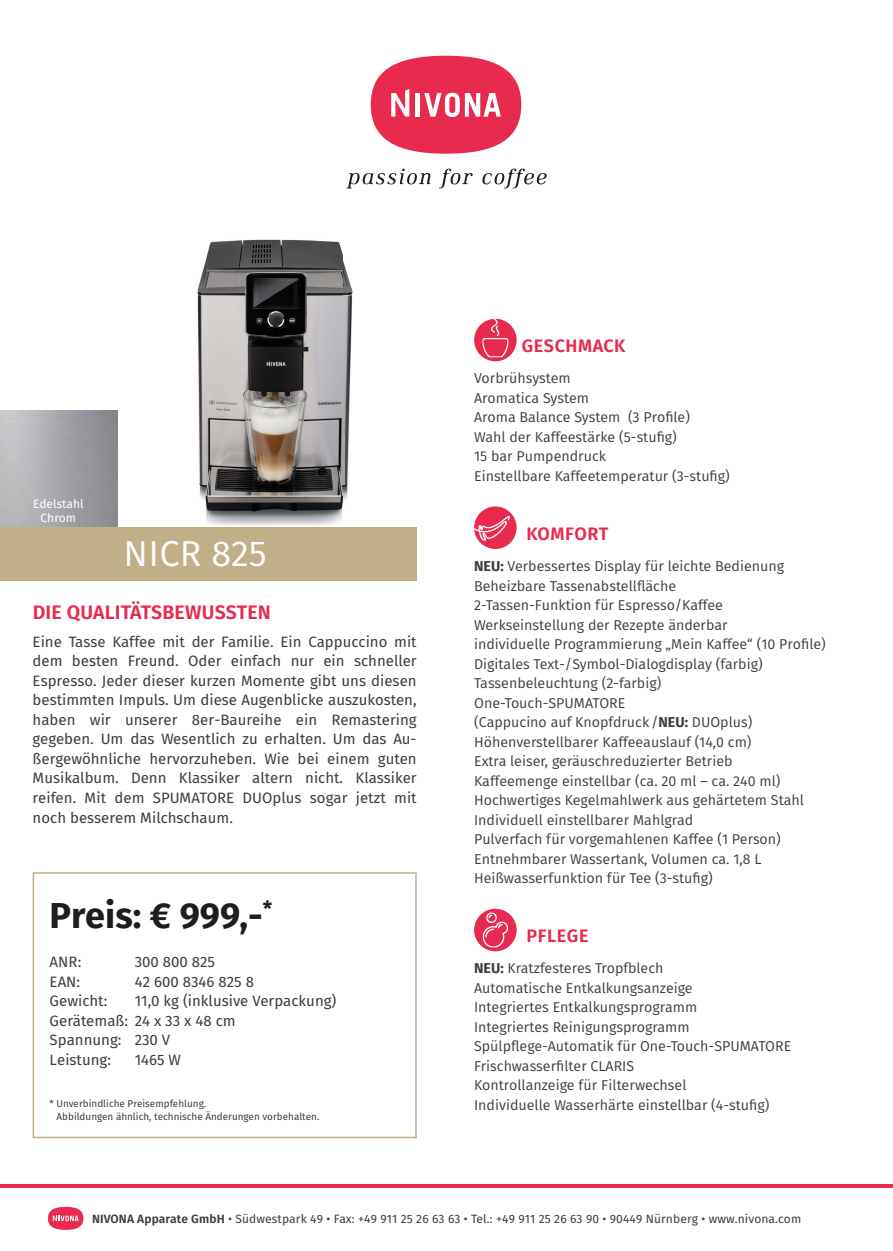
<style>
.page{position:relative;width:893px;height:1251px;background:#fff}
.page>*{position:absolute;margin:0;border:0;box-sizing:border-box;transform-origin:0 0}
.t1{font:700 36px "Fira Sans";color:#1d1d1b}
.t2{font:36px "Fira Sans";letter-spacing:.01em;color:#fff}
.t3{font:600 19.5px "Fira Sans";letter-spacing:.01em;color:#e72a4e}
.t4{font:600 18px "Fira Sans";letter-spacing:.03em;color:#e72a4e}
.t5{font:15px/19.5px "Fira Sans";color:#3d3d3c}
.t6{font:14.25px/19.5px "Fira Sans";color:#3d3d3c}
.t7{font:12px "Fira Sans";letter-spacing:.01em;color:#3d3d3c}
.t8{font:12px/13.5px "Fira Sans";color:#fff;text-align:center}
.t9{font:9.9px/13.5px "Fira Sans";color:#3d3d3c}
.s1{font-weight:700}
.s2{font-weight:600}
</style>
<div class="page">
<hr style="left:0;top:1183px;width:893px;height:3px;background:#e72a4e">
<div style="left:371px;top:56px;width:150px;height:98px;background:#e72a4e;border-radius:50%"></div>
<svg style="left:391px;top:89px;width:18px;height:27px"></svg>
<div style="left:415px;top:93px;width:5px;height:24px;background:#fff"></div>
<svg style="left:424px;top:93px;width:77px;height:24px"></svg>
<svg style="left:346px;top:169px;width:85px;height:19px"></svg>
<svg style="left:439px;top:168px;width:34px;height:20px"></svg>
<svg style="left:482px;top:168px;width:65px;height:20px"></svg>
<div style="left:48px;top:1206px;width:35px;height:23px;background:#e72a4e;border-radius:50%"></div>
<svg style="left:53px;top:1214px;width:26px;height:6px"></svg>
<img style="left:197px;top:239px;width:156px;height:287px">
<svg style="left:33px;top:872px;width:384px;height:265px"></svg>
<div style="left:0;top:527px;width:417px;height:54px;background:#c1af8a"></div>
<div style="left:474px;top:319px;width:43px;height:42px;background:#e72a4e;border-radius:50%"></div>
<svg style="left:482px;top:319px;width:27px;height:38px"></svg>
<div style="left:474px;top:506px;width:43px;height:43px;background:#e72a4e;border-radius:50%"></div>
<svg style="left:474px;top:512px;width:39px;height:28px"></svg>
<div style="left:474px;top:908px;width:43px;height:43px;background:#e72a4e;border-radius:50%"></div>
<div style="left:486px;top:912px;width:11px;height:10px;border:1px solid #fff;border-radius:50%"></div>
<svg style="left:483px;top:913px;width:25px;height:34px"></svg>
<p class="t8" style="left:33px;top:497px;width:52px">Edelstahl<br>Chrom</p>
<h1 class="t2" style="left:124px;top:528px;width:145px">NICR 825</h1>
<h2 class="t3" style="left:33px;top:598px;width:240px">DIE QUALITÄTSBEWUSSTEN</h2>
<p class="t5" style="left:33px;top:631px;width:386px;text-align:justify">Eine Tasse Kaffee mit der Familie. Ein Cappuccino mit dem besten Freund. Oder einfach nur ein schneller Espresso. Jeder dieser kurzen Momente gibt uns diesen bestimmten Impuls. Um diese Augenblicke auszukosten, haben wir unserer 8er-Baureihe ein Remastering gegeben. Um das Wesentlich zu erhalten. Um das Au&shy;ßergewöhnliche hervorzuheben. Wie bei einem guten Musikalbum. Denn Klassiker altern nicht. Klassiker reifen. Mit dem SPUMATORE DUOplus sogar jetzt mit noch besserem Milchschaum.</p>
<h1 class="t1" style="left:50px;top:889px;width:224px">Preis: € 999,-<sup>*</sup></h1>
<p class="t5" style="left:50px;top:951px;width:33px">ANR:</p>
<p class="t5" style="left:135px;top:951px;width:82px">300 800 825</p>
<p class="t5" style="left:50px;top:971px;width:32px">EAN:</p>
<p class="t5" style="left:135px;top:971px;width:121px">42 600 8346 825 8</p>
<p class="t5" style="left:50px;top:990px;width:59px">Gewicht:</p>
<p class="t5" style="left:50px;top:990px;width:288px;text-indent:85px">11,0 kg (inklusive Verpackung)<br>Gerätemaß: 24 x 33 x 48 cm<br>Spannung: 230 V<br>Leistung:</p>
<p class="t5" style="left:135px;top:1049px;width:48px">1465 W</p>
<p class="t9" style="left:57px;top:1096px;width:264px;text-indent:-7px">* Unverbindliche Preisempfehlung.<br>Abbildungen ähnlich, technische Änderungen vorbehalten.</p>
<p class="t4" style="left:522px;top:333px;width:105px">GESCHMACK</p>
<p class="t6" style="left:474px;top:368px;width:257px">Vorbrühsystem<br>Aromatica System<br>Aroma Balance System (3 Profile)<br>Wahl der Kaffeestärke (5-stufig)<br>15 bar Pumpendruck<br>Einstellbare Kaffeetemperatur (3-stufig)</p>
<p class="t4" style="left:527px;top:521px;width:83px">KOMFORT</p>
<p class="t6" style="left:474px;top:556px;width:353px"><span class="s1">NEU:</span> Verbessertes Display für leichte Bedienung Beheizbare Tassenabstellfläche<br>2-Tassen-Funktion für Espresso/Kaffee Werkseinstellung der Rezepte änderbar<br>individuelle Programmierung „Mein Kaffee“ (10 Profile)<br>Digitales Text-/Symbol-Dialogdisplay (farbig)<br>Tassenbeleuchtung (2-farbig)<br>One-Touch-SPUMATORE<br>(Cappucino auf Knopfdruck /<span class="s1">NEU:</span> DUOplus)<br>Höhenverstellbarer Kaffeeauslauf (14,0 cm)<br>Extra leiser, geräuschreduzierter Betrieb<br>Kaffeemenge einstellbar (ca. 20 ml – ca. 240 ml)<br>Hochwertiges Kegelmahlwerk aus gehärtetem Stahl Individuell einstellbarer Mahlgrad<br>Pulverfach für vorgemahlenen Kaffee (1 Person)<br>Entnehmbarer Wassertank, Volumen ca. 1,8 L Heißwasserfunktion für Tee (3-stufig)</p>
<p class="t4" style="left:527px;top:923px;width:63px">PFLEGE</p>
<p class="t6" style="left:474px;top:958px;width:319px"><span class="s1">NEU:</span> Kratzfesteres Tropfblech<br>Automatische Entkalkungsanzeige<br>Integriertes Entkalkungsprogramm<br>Integriertes Reinigungsprogramm Spülpflege-Automatik für One-Touch-SPUMATORE Frischwasserfilter CLARIS<br>Kontrollanzeige für Filterwechsel<br>Individuelle Wasserhärte einstellbar (4-stufig)</p>
<p class="t7" style="left:92px;top:1209px;width:711px"><span class="s2">NIVONA Apparate GmbH</span> • Südwestpark 49 • Fax: +49 911 25 26 63 63 • Tel.: +49 911 25 26 63 90 • 90449 Nürnberg • www.nivona.com</p>
</div>
